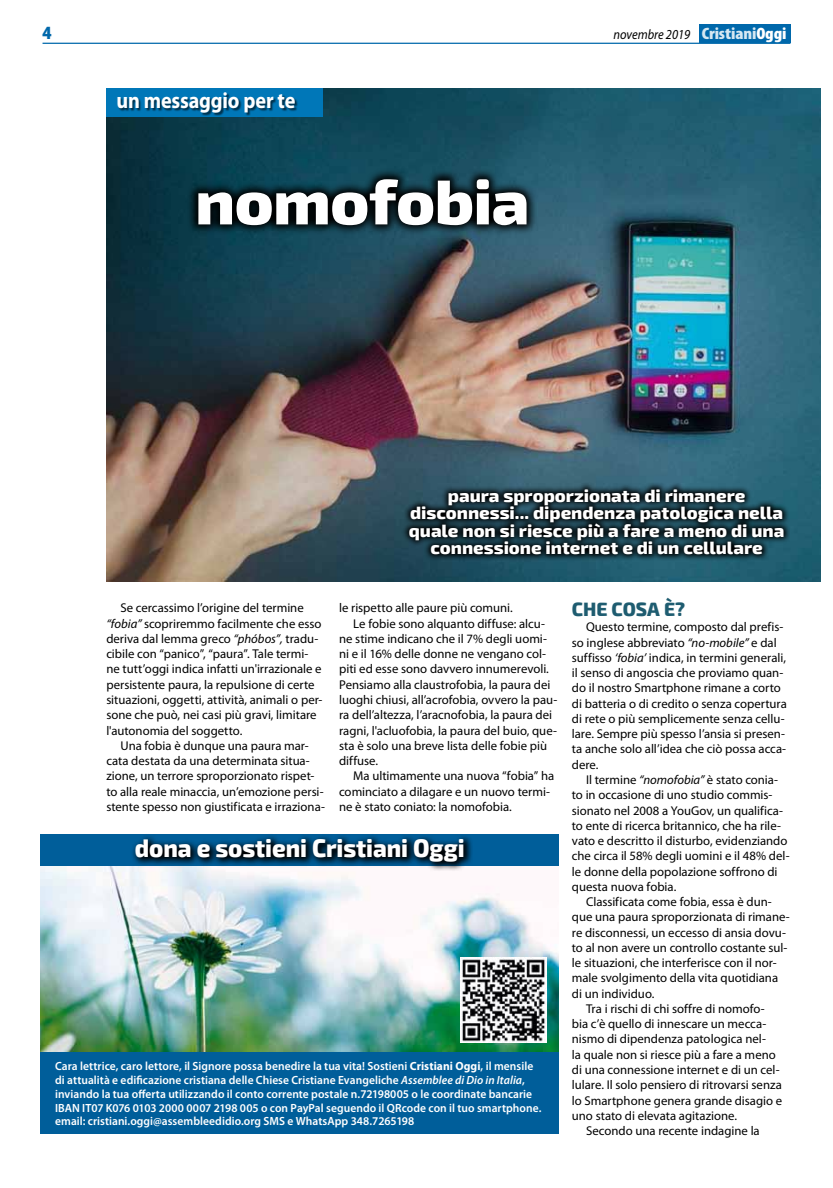
<style>
.page{position:relative;width:833px;height:1188px;background:#fff}
.page>*{position:absolute;margin:0;border:0;box-sizing:border-box;transform-origin:0 0}
.t1{font:800 62.5px "Exo 2";letter-spacing:-.01em;color:#fff;scale:1.05 1}
.t2{font:800 25px "Exo 2";letter-spacing:-.005em;color:#fff;scale:.95 1}
.t3{font:700 22.5px "Myriad Pro";letter-spacing:-.01em;color:#fff;scale:.9 1}
.t4{font:800 19px "Exo 2";letter-spacing:-.005em;color:#1e5c70}
.t5{font:900 condensed 18.75px "Myriad Pro";color:#0068ab;scale:1.1 1}
.t6{font:800 17.5px/17.5px "Exo 2";color:#fff;text-align:center;scale:1.05 1}
.t7{font:italic 13.75px "Myriad Pro";color:#000;scale:.9 1}
.t8{font:12.75px/15.2px "Myriad Pro";color:#000}
.t9{font:600 11.88px/13.8px "Myriad Pro";letter-spacing:.005em;color:#fff}
.s1{font-weight:900;font-style:normal;font-stretch:condensed;font-size:16.62px;color:#d7e8f2}
.s2{font-weight:900;font-style:normal;font-stretch:condensed;font-size:16.62px;color:#fff}
.s3{font-style:italic}
.s4{font-weight:700}
</style>
<div class="page">
<img style="left:106px;top:89px;width:715px;height:492px">
<div style="left:106px;top:89px;width:216px;height:28px;background:#0077b8"></div>
<div style="left:118px;top:93px;width:180px;height:23px;background:#000;opacity:.6"></div>
<svg style="left:401px;top:481px;width:389px;height:79px;background:#132a32"></svg>
<div style="left:698px;top:25px;width:92px;height:18px;background:#0068ab"></div>
<hr style="left:43px;top:43px;width:747px;height:1px;background:#0068ab">
<svg style="left:186px;top:167px;width:351px;height:68px;background:#0a232b"></svg>
<img style="left:40px;top:865px;width:518px;height:187px">
<div style="left:40px;top:833px;width:518px;height:32px;background:#005e9a"></div>
<div style="left:40px;top:1052px;width:518px;height:81px;background:#005e9a"></div>
<svg style="left:129px;top:833px;width:344px;height:38px"></svg>
<img style="left:461px;top:956px;width:85px;height:86px">
<h3 class="t5" style="left:43px;top:21px;width:10px">4</h3>
<h3 class="t3" style="left:116px;top:86px;width:200px">un messaggio per te</h3>
<h1 class="t1" style="left:195px;top:164px;width:320px">nomofobia</h1>
<p class="t7" style="left:613px;top:26px;width:194px">novembre 2019 <span class="s1">Cristiani</span><span class="s2">Oggi</span></p>
<h3 class="t6" style="left:409px;top:487px;width:359px">paura sproporzionata di rimanere disconnessi... dipendenza patologica nella quale non si riesce più a fare a meno di una connessione internet e di un cellulare</h3>
<p class="t8" style="left:106px;top:600px;width:218px;text-indent:14px">Se cercassimo l’origine del termine <span class="s3">“fobia”</span> scopriremmo facilmente che esso deriva dal lemma greco <span class="s3">“phóbos”,</span> tradu&shy;cibile con “panico”, “paura”. Tale termi&shy;ne tutt’oggi indica infatti un'irrazionale e persistente paura, la repulsione di certe situazioni, oggetti, attività, animali o per&shy;sone che può, nei casi più gravi, limitare l'autonomia del soggetto.</p>
<p class="t8" style="left:106px;top:737px;width:220px;text-indent:14px">Una fobia è dunque una paura mar&shy;cata destata da una determinata situa&shy;zione, un terrore sproporzionato rispet&shy;to alla reale minaccia, un’emozione persi&shy;stente spesso non giustificata e irraziona-</p>
<p class="t8" style="left:339px;top:600px;width:175px">le rispetto alle paure più comuni.</p>
<p class="t8" style="left:353px;top:615px;width:193px">Le fobie sono alquanto diffuse: alcu-</p>
<p class="t8" style="left:339px;top:630px;width:209px">ne stime indicano che il 7% degli uomi-</p>
<p class="t8" style="left:339px;top:646px;width:208px">ni e il 16% delle donne ne vengano col-</p>
<p class="t8" style="left:339px;top:661px;width:211px">piti ed esse sono davvero innumerevoli.</p>
<p class="t8" style="left:339px;top:676px;width:213px">Pensiamo alla claustrofobia, la paura dei</p>
<p class="t8" style="left:339px;top:691px;width:220px">luoghi chiusi, all’acrofobia, ovvero la pau-</p>
<p class="t8" style="left:339px;top:707px;width:215px">ra dell’altezza, l’aracnofobia, la paura dei</p>
<p class="t8" style="left:339px;top:722px;width:219px">ragni, l'acluofobia, la paura del buio, que-</p>
<p class="t8" style="left:339px;top:737px;width:209px">sta è solo una breve lista delle fobie più</p>
<p class="t8" style="left:339px;top:752px;width:41px">diffuse.</p>
<p class="t8" style="left:353px;top:768px;width:202px">Ma ultimamente una nuova “fobia” ha</p>
<p class="t8" style="left:339px;top:783px;width:212px">cominciato a dilagare e un nuovo termi-</p>
<p class="t8" style="left:339px;top:798px;width:174px">ne è stato coniato: la nomofobia.</p>
<h2 class="t2" style="left:135px;top:833px;width:349px">dona e sostieni Cristiani Oggi</h2>
<p class="t9" style="left:55px;top:1058px;width:488px">Cara lettrice, caro lettore, il Signore possa benedire la tua vita! Sostieni <span class="s4">Cristiani Oggi</span>, il mensile di attualità e edificazione cristiana delle Chiese Cristiane Evangeliche <span class="s3">Assemblee di Dio in Italia</span>, inviando la tua offerta utilizzando il conto corrente postale n.72198005 o le coordinate bancarie IBAN IT07 K076 0103 2000 0007 2198 005 o con PayPal seguendo il QRcode con il tuo smartphone. email: cristiani.oggi@assembleedidio.org SMS e WhatsApp 348.7265198</p>
<h3 class="t4" style="left:572px;top:597px;width:115px">CHE COSA È?</h3>
<p class="t8" style="left:572px;top:619px;width:217px;text-indent:14px">Questo termine, composto dal prefis&shy;so inglese abbreviato <span class="s3">“no-mobile”</span> e dal suffisso <span class="s3">‘fobia’</span> indica, in termini generali, il senso di angoscia che proviamo quan&shy;do il nostro Smartphone rimane a corto di batteria o di credito o senza copertura di rete o più semplicemente senza cellu&shy;lare. Sempre più spesso l’ansia si presen&shy;ta anche solo all’idea che ciò possa acca&shy;dere.</p>
<p class="t8" style="left:572px;top:771px;width:219px;text-indent:14px">Il termine <span class="s3">“nomofobia”</span> è stato conia&shy;to in occasione di uno studio commis&shy;sionato nel 2008 a YouGov, un qualifica&shy;to ente di ricerca britannico, che ha rile&shy;vato e descritto il disturbo, evidenziando che circa il 58% degli uomini e il 48% del&shy;le donne della popolazione soffrono di questa nuova fobia.</p>
<p class="t8" style="left:586px;top:893px;width:187px">Classificata come fobia, essa è dun-</p>
<p class="t8" style="left:572px;top:909px;width:219px">que una paura sproporzionata di rimane-</p>
<p class="t8" style="left:572px;top:924px;width:216px">re disconnessi, un eccesso di ansia dovu-</p>
<p class="t8" style="left:572px;top:939px;width:217px">to al non avere un controllo costante sul-</p>
<p class="t8" style="left:572px;top:954px;width:206px">le situazioni, che interferisce con il nor-</p>
<p class="t8" style="left:572px;top:970px;width:208px">male svolgimento della vita quotidiana</p>
<p class="t8" style="left:572px;top:985px;width:84px">di un individuo.</p>
<p class="t8" style="left:586px;top:1000px;width:180px">Tra i rischi di chi soffre di nomofo-</p>
<p class="t8" style="left:572px;top:1015px;width:196px">bia c’è quello di innescare un mecca-</p>
<p class="t8" style="left:572px;top:1030px;width:196px">nismo di dipendenza patologica nel-</p>
<p class="t8" style="left:572px;top:1046px;width:205px">la quale non si riesce più a fare a meno</p>
<p class="t8" style="left:572px;top:1061px;width:209px">di una connessione internet e di un cel-</p>
<p class="t8" style="left:572px;top:1076px;width:211px">lulare. Il solo pensiero di ritrovarsi senza</p>
<p class="t8" style="left:572px;top:1091px;width:212px">lo Smartphone genera grande disagio e</p>
<p class="t8" style="left:572px;top:1107px;width:167px">uno stato di elevata agitazione.</p>
<p class="t8" style="left:586px;top:1122px;width:175px">Secondo una recente indagine la</p>
</div>
